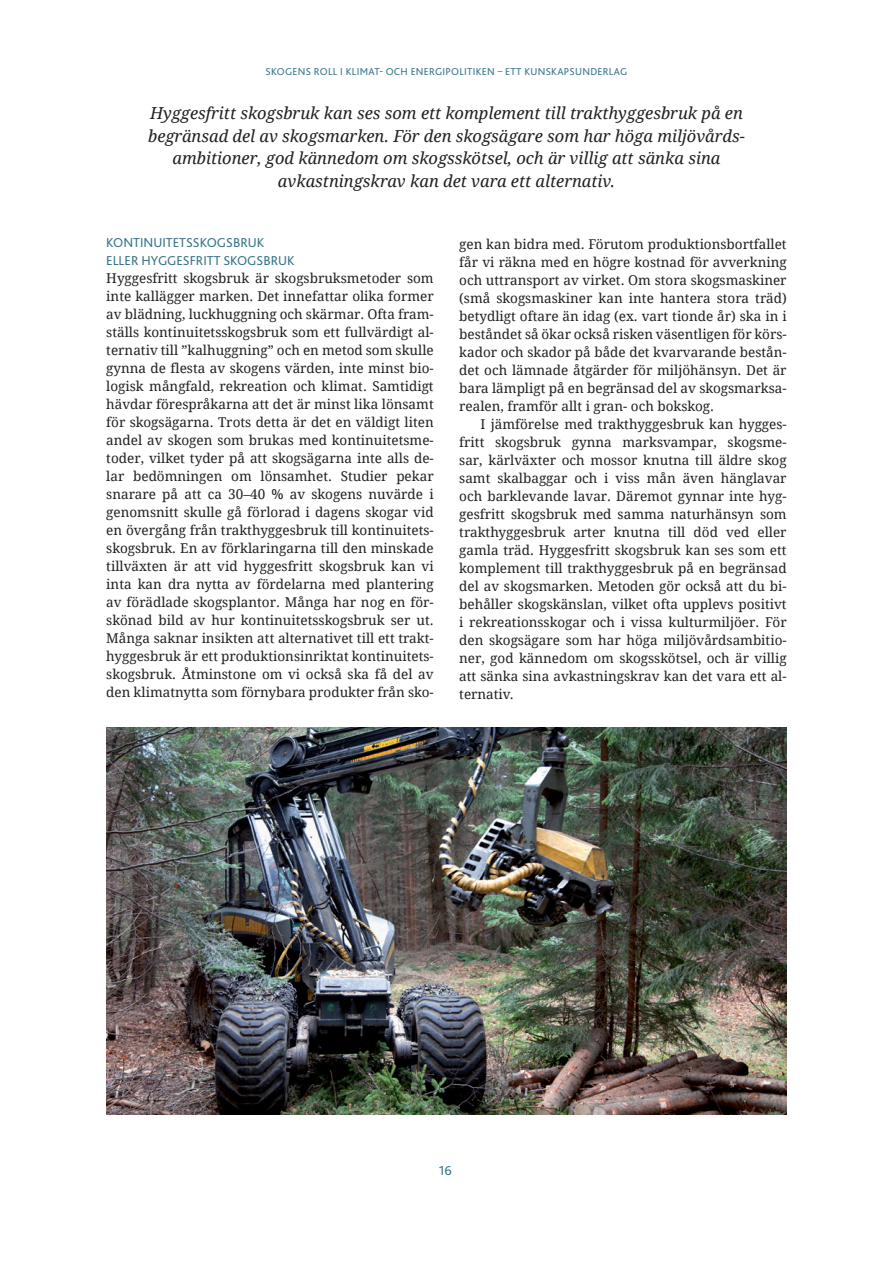
<style>
.page{position:relative;width:893px;height:1263px;background:#fff}
.page>*{position:absolute;margin:0;border:0;box-sizing:border-box;transform-origin:0 0}
.t1{font:italic 16.5px/22.5px "Droid Serif";color:#231f20;text-align:center}
.t2{font:13.5px/18px "Droid Serif";color:#231f20;text-align:justify}
.t3{font:13.5px/18px "Bliss 2";color:#38758a}
.t4{font:10.5px "Bliss 2";letter-spacing:.025em;color:#38758a}
</style>
<div class="page">
<img style="left:106px;top:727px;width:681px;height:387px">
<p class="t4" style="left:266px;top:65px;width:363px">SKOGENS ROLL I KLIMAT- OCH ENERGIPOLITIKEN – ETT KUNSKAPSUNDERLAG</p>
<p class="t1" style="left:148px;top:102px;width:598px">Hyggesfritt skogsbruk kan ses som ett komplement till trakthyggesbruk på en begränsad del av skogsmarken. För den skogsägare som har höga miljövårds&shy;ambitioner, god kännedom om skogsskötsel, och är villig att sänka sina avkastningskrav kan det vara ett alternativ.</p>
<p class="t3" style="left:106px;top:233px;width:190px">KONTINUITETSSKOGSBRUK<br>ELLER HYGGESFRITT SKOGSBRUK</p>
<p class="t2" style="left:106px;top:269px;width:329px;text-align:left">Hyggesfritt skogsbruk är skogsbruksmetoder som inte kallägger marken. Det innefattar olika former av blädning, luckhuggning och skärmar. Ofta fram&shy;ställs kontinuitetsskogsbruk som ett fullvärdigt al&shy;ternativ till ”kalhuggning” och en metod som skulle gynna de flesta av skogens värden, inte minst bio&shy;logisk mångfald, rekreation och klimat. Samtidigt hävdar förespråkarna att det är minst lika lönsamt för skogsägarna. Trots detta är det en väldigt liten andel av skogen som brukas med kontinuitetsme&shy;toder, vilket tyder på att skogsägarna inte alls de&shy;lar bedömningen om lönsamhet. Studier pekar snarare på att ca 30–40 % av skogens nuvärde i genomsnitt skulle gå förlorad i dagens skogar vid en övergång från trakthyggesbruk till kontinuitets&shy;skogsbruk. En av förklaringarna till den minskade tillväxten är att vid hyggesfritt skogsbruk kan vi inta kan dra nytta av fördelarna med plantering av förädlade skogsplantor. Många har nog en för&shy;skönad bild av hur kontinuitetsskogsbruk ser ut.<br>Många saknar insikten att alternativet till ett trakt&shy;hyggesbruk är ett produktionsinriktat kontinuitets&shy;skogsbruk. Åtminstone om vi också ska få del av den klimatnytta som förnybara produkter från sko-</p>
<p class="t2" style="left:459px;top:235px;width:329px">gen kan bidra med. Förutom produktionsbortfallet får vi räkna med en högre kostnad för avverkning och uttransport av virket. Om stora skogsmaskiner (små skogsmaskiner kan inte hantera stora träd) betydligt oftare än idag (ex. vart tionde år) ska in i beståndet så ökar också risken väsentligen för körs&shy;kador och skador på både det kvarvarande bestån&shy;det och lämnade åtgärder för miljöhänsyn. Det är bara lämpligt på en begränsad del av skogsmarksa&shy;realen, framför allt i gran- och bokskog.</p>
<p class="t2" style="left:459px;top:415px;width:329px;text-indent:21px">I jämförelse med trakthyggesbruk kan hygges&shy;fritt skogsbruk gynna marksvampar, skogsme&shy;sar, kärlväxter och mossor knutna till äldre skog samt skalbaggar och i viss mån även hänglavar och barklevande lavar. Däremot gynnar inte hyg&shy;gesfritt skogsbruk med samma naturhänsyn som trakthyggesbruk arter knutna till död ved eller gamla träd. Hyggesfritt skogsbruk kan ses som ett komplement till trakthyggesbruk på en begränsad del av skogsmarken. Metoden gör också att du bi&shy;behåller skogskänslan, vilket ofta upplevs positivt i rekreationsskogar och i vissa kulturmiljöer. För den skogsägare som har höga miljövårdsambitio&shy;ner, god kännedom om skogsskötsel, och är villig att sänka sina avkastningskrav kan det vara ett al&shy;ternativ.</p>
<p class="t3" style="left:439px;top:1161px;width:15px">16</p>
</div>
